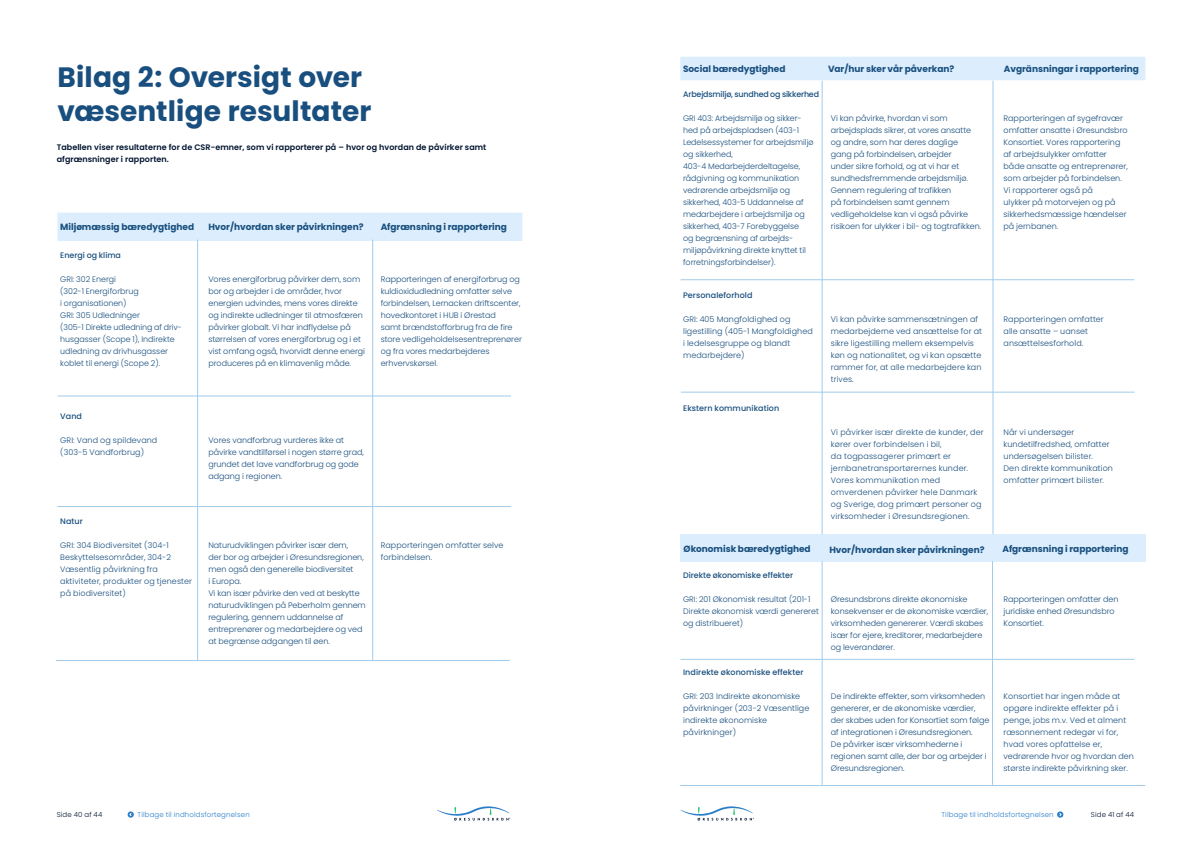
<style>
.page{position:relative;width:1191px;height:842px;background:#fff}
.page>*{position:absolute;margin:0;border:0;box-sizing:border-box;transform-origin:0 0}
.t1{font:700 28px/34px "Poppins";letter-spacing:.005em;color:#194f7e}
.t2{font:700 9px "Poppins";letter-spacing:-.005em;color:#194f7e}
.t3{font:300 8px/12px "Poppins";letter-spacing:-.005em;color:#194f7e}
.t4{font:300 8px/12px "Poppins";letter-spacing:.02em;color:#194f7e}
.t5{font:600 8px/12px "Poppins";letter-spacing:.005em;color:#001430}
.t6{font:500 8px "Poppins";letter-spacing:.01em;color:#194f7e}
.t7{font:500 8px "Poppins";letter-spacing:-.02em;color:#194f7e}
.t8{font:300 7px "Poppins";letter-spacing:.02em;color:#2a7ec9}
.t9{font:300 7px "Poppins";letter-spacing:.025em;color:#001430}
</style>
<div class="page">
<svg style="left:437px;top:806px;width:73px;height:14px"></svg>
<svg style="left:680px;top:806px;width:74px;height:14px"></svg>
<svg style="left:128px;top:811px;width:6px;height:7px"></svg>
<svg style="left:1057px;top:811px;width:6px;height:7px"></svg>
<div style="left:57px;top:213px;width:465px;height:28px;background:#dceefe"></div>
<div style="left:680px;top:57px;width:465px;height:23px;background:#dceefe"></div>
<div style="left:680px;top:534px;width:465px;height:27px;background:#dceefe"></div>
<hr style="left:680px;top:785px;width:121px;height:1px;background:#a1cbea">
<svg style="left:801px;top:785px;width:24px;height:1px"></svg>
<hr style="left:825px;top:785px;width:164px;height:1px;background:#a1cbea">
<svg style="left:989px;top:785px;width:14px;height:1px"></svg>
<hr style="left:1003px;top:785px;width:142px;height:1px;background:#a1cbea">
<hr style="left:821px;top:81px;width:1px;height:453px;background:#a1cbea">
<hr style="left:372px;top:240px;width:1px;height:421px;background:#a1cbea">
<hr style="left:197px;top:240px;width:1px;height:421px;background:#a1cbea">
<hr style="left:821px;top:561px;width:1px;height:224px;background:#a1cbea">
<hr style="left:992px;top:81px;width:1px;height:453px;background:#a1cbea">
<hr style="left:992px;top:561px;width:1px;height:224px;background:#a1cbea">
<hr style="left:57px;top:395px;width:454px;height:1px;background:#a1cbea">
<hr style="left:680px;top:279px;width:454px;height:1px;background:#a1cbea">
<hr style="left:681px;top:392px;width:453px;height:1px;background:#a1cbea">
<hr style="left:680px;top:659px;width:454px;height:1px;background:#a1cbea">
<hr style="left:57px;top:506px;width:454px;height:1px;background:#a1cbea">
<hr style="left:56px;top:660px;width:454px;height:1px;background:#a1cbea">
<h1 class="t1" style="left:57px;top:60px;width:316px">Bilag 2: Oversigt over væsentlige resultater</h1>
<p class="t5" style="left:57px;top:141px;width:431px">Tabellen viser resultaterne for de CSR-emner, som vi rapporterer på – hvor og hvordan de påvirker samt afgrænsninger i rapporten.</p>
<p class="t2" style="left:60px;top:222px;width:135px">Miljømæssig bæredygtighed</p>
<p class="t2" style="left:208px;top:222px;width:157px">Hvor/hvordan sker påvirkningen?</p>
<p class="t2" style="left:381px;top:222px;width:128px">Afgrænsning i rapportering</p>
<p class="t6" style="left:60px;top:250px;width:62px">Energi og klima</p>
<p class="t3" style="left:60px;top:273px;width:122px">GRI: 302 Energi<br>(302-1 Energiforbrug<br>i organisationen)<br>GRI: 305 Udledninger<br>(305-1 Direkte udledning af driv&shy;husgasser (Scope 1), Indirekte udledning av drivhusgasser koblet til energi (Scope 2).</p>
<p class="t3" style="left:208px;top:273px;width:158px">Vores energiforbrug påvirker dem, som bor og arbejder i de områder, hvor energien udvindes, mens vores direkte og indirekte udledninger til atmosfæren påvirker globalt. Vi har indflydelse på størrelsen af vores energiforbrug og i et vist omfang også, hvorvidt denne energi produceres på en klimavenlig måde.</p>
<p class="t3" style="left:381px;top:273px;width:143px">Rapporteringen af energiforbrug og kuldioxidudledning omfatter selve forbindelsen, Lernacken driftscenter, hovedkontoret i HUB i Ørestad<br>samt brændstofforbrug fra de fire store vedligeholdelsesentreprenører og fra vores medarbejderes erhvervskørsel.</p>
<p class="t6" style="left:60px;top:412px;width:23px">Vand</p>
<p class="t3" style="left:60px;top:435px;width:99px">GRI: Vand og spildevand (303-5 Vandforbrug)</p>
<p class="t3" style="left:208px;top:435px;width:157px">Vores vandforbrug vurderes ikke at påvirke vandtilførsel i nogen større grad, grundet det lave vandforbrug og gode adgang i regionen.</p>
<p class="t6" style="left:60px;top:517px;width:24px">Natur</p>
<p class="t3" style="left:60px;top:540px;width:133px">GRI: 304 Biodiversitet (304-1<br>Beskyttelsesområder, 304-2<br>Væsentlig påvirkning fra aktiviteter, produkter og tjenester på biodiversitet)</p>
<p class="t3" style="left:208px;top:540px;width:159px">Naturudviklingen påvirker især dem,<br>der bor og arbejder i Øresundsregionen, men også den generelle biodiversitet<br>i Europa.<br>Vi kan især påvirke den ved at beskytte naturudviklingen på Peberholm gennem regulering, gennem uddannelse af entreprenører og medarbejdere og ved at begrænse adgangen til øen.</p>
<p class="t3" style="left:381px;top:540px;width:124px">Rapporteringen omfatter selve forbindelsen.</p>
<p class="t2" style="left:683px;top:64px;width:104px">Social bæredygtighed</p>
<p class="t2" style="left:828px;top:64px;width:128px">Var/hur sker vår påverkan?</p>
<p class="t2" style="left:1003px;top:64px;width:137px">Avgränsningar i rapportering</p>
<p class="t7" style="left:683px;top:90px;width:137px">Arbejdsmiljø, sundhed og sikkerhed</p>
<p class="t3" style="left:683px;top:112px;width:132px">GRI 403: Arbejdsmiljø og sikker&shy;hed på arbejdspladsen (403-1<br>Ledelsessystemer for arbejdsmiljø og sikkerhed,<br>403-4 Medarbejderdeltagelse, rådgivning og kommunikation vedrørende arbejdsmiljø og sikkerhed, 403-5 Uddannelse af medarbejdere i arbejdsmiljø og sikkerhed, 403-7 Forebyggelse<br>og begrænsning af arbejds&shy;miljøpåvirkning direkte knyttet til forretningsforbindelser).</p>
<p class="t3" style="left:831px;top:112px;width:152px">Vi kan påvirke, hvordan vi som arbejdsplads sikrer, at vores ansatte og andre, som har deres daglige gang på forbindelsen, arbejder<br>under sikre forhold, og at vi har et sundhedsfremmende arbejdsmiljø.<br>Gennem regulering af trafikken<br>på forbindelsen samt gennem vedligeholdelse kan vi også påvirke risikoen for ulykker i bil- og togtrafikken.</p>
<p class="t3" style="left:1003px;top:112px;width:126px">Rapporteringen af sygefravær omfatter ansatte i Øresundsbro<br>Konsortiet. Vores rapportering af arbejdsulykker omfatter både ansatte og entreprenører, som arbejder på forbindelsen.<br>Vi rapporterer også på<br>ulykker på motorvejen og på sikkerhedsmæssige hændelser på jernbanen.</p>
<p class="t6" style="left:683px;top:290px;width:71px">Personaleforhold</p>
<p class="t3" style="left:683px;top:313px;width:131px">GRI: 405 Mangfoldighed og ligestilling (405-1 Mangfoldighed i ledelsesgruppe og blandt medarbejdere)</p>
<p class="t3" style="left:831px;top:313px;width:153px">Vi kan påvirke sammensætningen af medarbejderne ved ansættelse for at sikre ligestilling mellem eksempelvis køn og nationalitet, og vi kan opsætte rammer for, at alle medarbejdere kan trives.</p>
<p class="t3" style="left:1003px;top:313px;width:102px">Rapporteringen omfatter alle ansatte – uanset ansættelsesforhold.</p>
<p class="t6" style="left:683px;top:403px;width:98px">Ekstern kommunikation</p>
<p class="t4" style="left:831px;top:426px;width:154px">Vi påvirker især direkte de kunder, der kører over forbindelsen i bil,<br>da togpassagerer primært er jernbanetransportørernes kunder.<br>Vores kommunikation med omverdenen påvirker hele Danmark og Sverige, dog primært personer og virksomheder i Øresundsregionen.</p>
<p class="t3" style="left:1003px;top:426px;width:111px">Når vi undersøger kundetilfredshed, omfatter undersøgelsen bilister.<br>Den direkte kommunikation omfatter primært bilister.</p>
<p class="t2" style="left:683px;top:543px;width:129px">Økonomisk bæredygtighed</p>
<p class="t6" style="left:683px;top:571px;width:111px">Direkte økonomiske effekter</p>
<p class="t3" style="left:683px;top:594px;width:137px">GRI: 201 Økonomisk resultat (201-1<br>Direkte økonomisk værdi genereret og distribueret)</p>
<p class="t3" style="left:831px;top:594px;width:159px">Øresundsbrons direkte økonomiske konsekvenser er de økonomiske værdier, virksomheden genererer. Værdi skabes især for ejere, kreditorer, medarbejdere og leverandører.</p>
<p class="t3" style="left:1003px;top:594px;width:116px">Rapporteringen omfatter den juridiske enhed Øresundsbro<br>Konsortiet.</p>
<p class="t6" style="left:683px;top:668px;width:122px">Indirekte økonomiske effekter</p>
<p class="t3" style="left:683px;top:690px;width:128px">GRI: 203 Indirekte økonomiske påvirkninger (203-2 Væsentlige indirekte økonomiske påvirkninger)</p>
<p class="t3" style="left:831px;top:690px;width:160px">De indirekte effekter, som virksomheden genererer, er de økonomiske værdier, der skabes uden for Konsortiet som følge af integrationen i Øresundsregionen.<br>De påvirker især virksomhederne i regionen samt alle, der bor og arbejder i Øresundsregionen.</p>
<p class="t3" style="left:1003px;top:690px;width:132px">Konsortiet har ingen måde at opgøre indirekte effekter på i penge, jobs m.v. Ved et alment ræsonnement redegør vi for, hvad vores opfattelse er, vedrørende hvor og hvordan den største indirekte påvirkning sker.</p>
<p class="t2" style="left:829px;top:545px;width:157px">Hvor/hvordan sker påvirkningen?</p>
<p class="t2" style="left:1002px;top:544px;width:128px">Afgrænsning i rapportering</p>
<p class="t9" style="left:57px;top:810px;width:47px">Side 40 af 44</p>
<p class="t8" style="left:137px;top:810px;width:114px">Tilbage til indholdsfortegnelsen</p>
<p class="t8" style="left:941px;top:810px;width:114px">Tilbage til indholdsfortegnelsen</p>
<p class="t9" style="left:1091px;top:810px;width:45px">Side 41 af 44</p>
</div>
